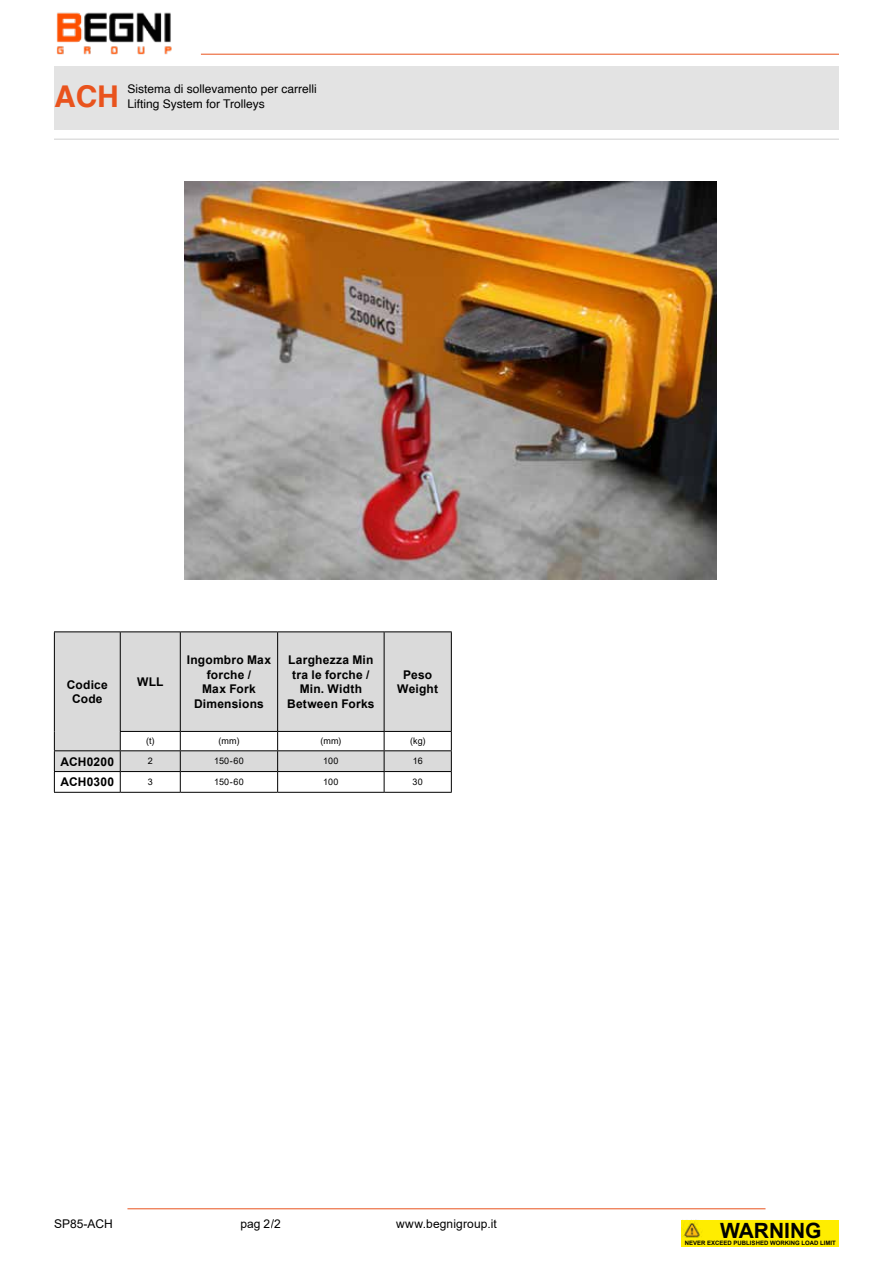
<style>
.page{position:relative;width:893px;height:1263px;background:#fff}
.page>*{position:absolute;margin:0;border:0;box-sizing:border-box;transform-origin:0 0}
.t1{font:700 30px "Helvetica";color:#e9531d}
.t2{font:700 21px "Arial";color:#000}
.t3{font:700 12px/14.4px "Arial";letter-spacing:.02em;color:#000;text-align:center}
.t4{font:12px/14.4px "Helvetica";color:#000}
.t5{font:12px "Arial";letter-spacing:.01em;color:#000}
.t6{font:9px "Arial";letter-spacing:.02em;color:#000}
.t7{font:700 6px "Arial";color:#000}
</style>
<div class="page">
<img style="left:56px;top:12px;width:116px;height:42px">
<hr style="left:201px;top:54px;width:638px;height:1px;background:#e9531d">
<div style="left:682px;top:1220px;width:157px;height:26px;background:#ffed00"></div>
<img style="left:682px;top:1221px;width:20px;height:17px">
<div style="left:54px;top:66px;width:785px;height:64px;background:#e3e3e3"></div>
<svg style="left:55px;top:632px;width:396px;height:139px;background:#dcdcdc"></svg>
<hr style="left:54px;top:631px;width:66px;height:1px;background:#000">
<hr style="left:54px;top:632px;width:1px;height:99px;background:#000">
<hr style="left:120px;top:631px;width:60px;height:1px;background:#000">
<hr style="left:120px;top:632px;width:1px;height:99px;background:#000">
<hr style="left:180px;top:631px;width:98px;height:1px;background:#000">
<hr style="left:180px;top:632px;width:1px;height:99px;background:#000">
<hr style="left:278px;top:631px;width:106px;height:1px;background:#000">
<hr style="left:277px;top:632px;width:1px;height:99px;background:#000">
<hr style="left:384px;top:631px;width:68px;height:1px;background:#000">
<hr style="left:384px;top:632px;width:1px;height:99px;background:#000">
<hr style="left:451px;top:632px;width:1px;height:99px;background:#000">
<hr style="left:120px;top:731px;width:60px;height:1px;background:#000">
<hr style="left:180px;top:731px;width:98px;height:1px;background:#000">
<hr style="left:278px;top:731px;width:106px;height:1px;background:#000">
<hr style="left:384px;top:731px;width:68px;height:1px;background:#000">
<hr style="left:54px;top:750px;width:66px;height:1px;background:#000">
<hr style="left:120px;top:750px;width:60px;height:1px;background:#000">
<hr style="left:180px;top:750px;width:98px;height:1px;background:#000">
<hr style="left:278px;top:750px;width:106px;height:1px;background:#000">
<hr style="left:384px;top:750px;width:68px;height:1px;background:#000">
<hr style="left:54px;top:771px;width:66px;height:1px;background:#000">
<svg style="left:54px;top:731px;width:1px;height:61px"></svg>
<hr style="left:120px;top:771px;width:60px;height:1px;background:#000">
<svg style="left:120px;top:732px;width:1px;height:60px"></svg>
<hr style="left:180px;top:771px;width:98px;height:1px;background:#000">
<svg style="left:180px;top:732px;width:1px;height:60px"></svg>
<hr style="left:278px;top:771px;width:106px;height:1px;background:#000">
<svg style="left:277px;top:732px;width:1px;height:60px"></svg>
<hr style="left:384px;top:771px;width:68px;height:1px;background:#000">
<svg style="left:384px;top:732px;width:1px;height:60px"></svg>
<svg style="left:451px;top:732px;width:1px;height:60px"></svg>
<hr style="left:54px;top:792px;width:66px;height:1px;background:#000">
<hr style="left:120px;top:792px;width:60px;height:1px;background:#000">
<hr style="left:180px;top:792px;width:98px;height:1px;background:#000">
<hr style="left:278px;top:792px;width:106px;height:1px;background:#000">
<hr style="left:384px;top:792px;width:68px;height:1px;background:#000">
<hr style="left:54px;top:139px;width:785px;height:1px;background:#cfcfcf">
<hr style="left:127px;top:1208px;width:638px;height:1px;background:#e9531d">
<img style="left:185px;top:182px;width:532px;height:397px">
<h1 class="t1" style="left:54px;top:72px;width:66px">ACH</h1>
<p class="t4" style="left:127px;top:82px;width:191px">Sistema di sollevamento per carrelli<br>Lifting System for Trolleys</p>
<p class="t3" style="left:67px;top:677px;width:43px">Codice<br>Code</p>
<p class="t3" style="left:137px;top:675px;width:28px">WLL</p>
<p class="t3" style="left:187px;top:653px;width:86px">Ingombro Max forche /<br>Max Fork<br>Dimensions</p>
<p class="t3" style="left:287px;top:653px;width:89px">Larghezza Min tra le forche /<br>Min. Width<br>Between Forks</p>
<p class="t3" style="left:397px;top:667px;width:42px">Peso<br>Weight</p>
<p class="t6" style="left:146px;top:735px;width:10px">(t)</p>
<p class="t6" style="left:219px;top:735px;width:22px">(mm)</p>
<p class="t6" style="left:320px;top:735px;width:22px">(mm)</p>
<p class="t6" style="left:410px;top:735px;width:17px">(kg)</p>
<p class="t3" style="left:61px;top:754px;width:55px">ACH0200</p>
<p class="t6" style="left:148px;top:755px;width:7px">2</p>
<p class="t6" style="left:214px;top:755px;width:31px">150-60</p>
<p class="t6" style="left:323px;top:755px;width:17px">100</p>
<p class="t6" style="left:413px;top:755px;width:11px">16</p>
<p class="t3" style="left:61px;top:775px;width:55px">ACH0300</p>
<p class="t6" style="left:148px;top:776px;width:7px">3</p>
<p class="t6" style="left:214px;top:776px;width:31px">150-60</p>
<p class="t6" style="left:323px;top:776px;width:17px">100</p>
<p class="t6" style="left:413px;top:776px;width:12px">30</p>
<p class="t5" style="left:54px;top:1216px;width:60px">SP85-ACH</p>
<p class="t5" style="left:264px;top:1216px;width:19px">2 2</p>
<p class="t5" style="left:241px;top:1216px;width:42px">pag 1/1</p>
<p class="t5" style="left:396px;top:1216px;width:102px">www.begnigroup.it</p>
<h2 class="t2" style="left:720px;top:1215px;width:103px">WARNING</h2>
<p class="t7" style="left:685px;top:1239px;width:152px">NEVER EXCEED PUBLISHED WORKING LOAD LIMIT</p>
</div>
